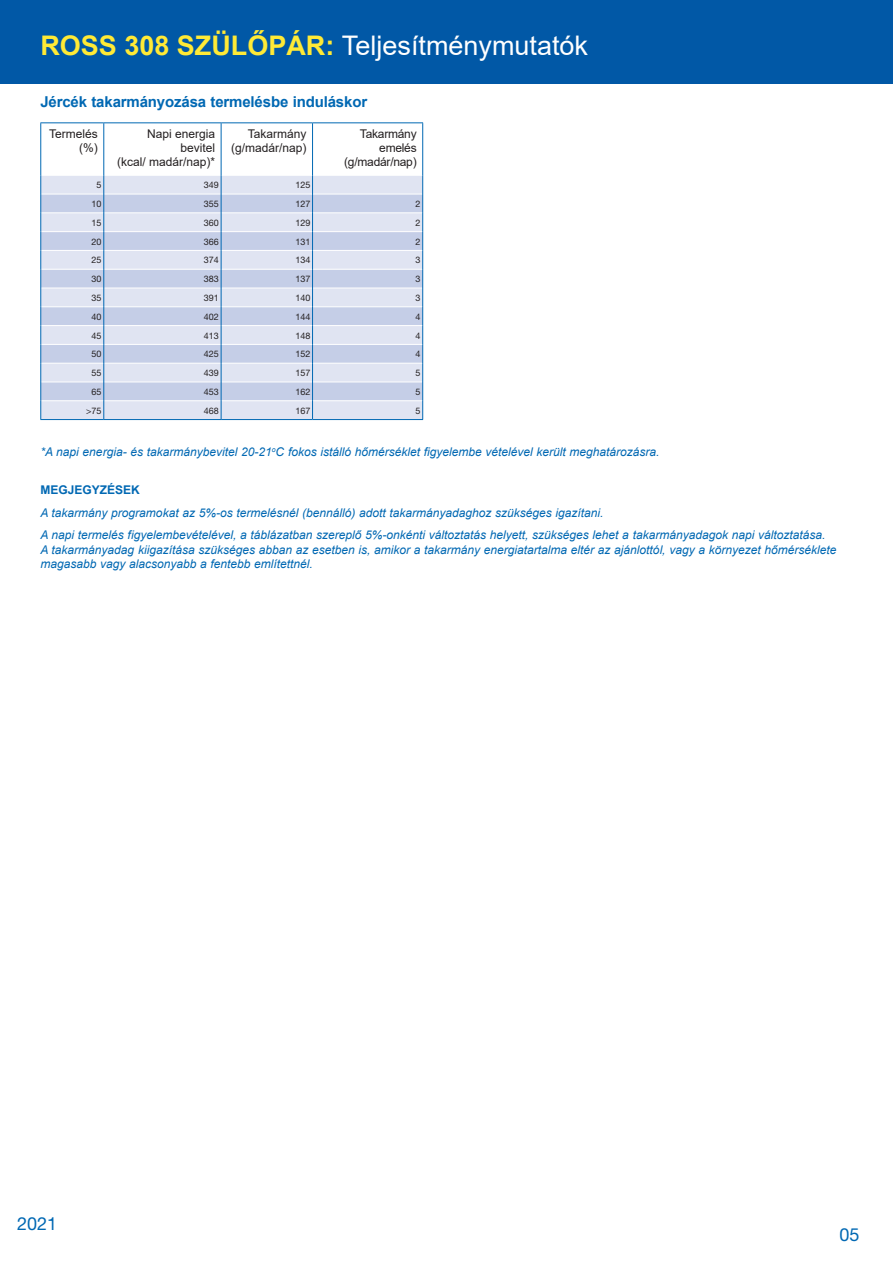
<style>
.page{position:relative;width:893px;height:1263px;background:#fff}
.page>*{position:absolute;margin:0;border:0;box-sizing:border-box;transform-origin:0 0}
.t1{font:27px "Arial";color:#fff}
.t2{font:18px "Helvetica Neue";color:#0168b3}
.t3{font:700 15px "Arial";letter-spacing:-.01em;color:#0168b3}
.t4{font:italic 12px/23px "Arial";color:#0168b3}
.t5{font:12px/14.4px "Arial";color:#231f20;text-align:right}
.t6{font:12px/14.4px "Arial";letter-spacing:-.02em;color:#231f20;text-align:right}
.t7{font:700 12px "Arial";color:#0168b3}
.t8{font:9px "Helvetica Neue";color:#231f20}
.s1{font-weight:700;color:#ffea36}
</style>
<div class="page">
<div style="left:0;top:0;width:893px;height:84px;background:#0158a6"></div>
<div style="left:41px;top:176px;width:381px;height:243px;background:#e0e4f2"></div>
<svg style="left:41px;top:195px;width:381px;height:205px;fill:#c5cee7"></svg>
<hr style="left:41px;top:194px;width:62px;height:1px;background:#fff">
<hr style="left:104px;top:194px;width:117px;height:1px;background:#fff">
<hr style="left:221px;top:194px;width:91px;height:1px;background:#fff">
<hr style="left:313px;top:194px;width:109px;height:1px;background:#fff">
<hr style="left:41px;top:212px;width:62px;height:1px;background:#fff">
<hr style="left:104px;top:212px;width:117px;height:1px;background:#fff">
<hr style="left:221px;top:212px;width:91px;height:1px;background:#fff">
<hr style="left:313px;top:212px;width:109px;height:1px;background:#fff">
<hr style="left:41px;top:231px;width:62px;height:1px;background:#fff">
<hr style="left:104px;top:231px;width:117px;height:1px;background:#fff">
<hr style="left:221px;top:231px;width:91px;height:1px;background:#fff">
<hr style="left:313px;top:231px;width:109px;height:1px;background:#fff">
<hr style="left:41px;top:250px;width:62px;height:1px;background:#fff">
<hr style="left:104px;top:250px;width:117px;height:1px;background:#fff">
<hr style="left:221px;top:250px;width:91px;height:1px;background:#fff">
<hr style="left:313px;top:250px;width:109px;height:1px;background:#fff">
<hr style="left:41px;top:269px;width:62px;height:1px;background:#fff">
<hr style="left:104px;top:269px;width:117px;height:1px;background:#fff">
<hr style="left:221px;top:269px;width:91px;height:1px;background:#fff">
<hr style="left:313px;top:269px;width:109px;height:1px;background:#fff">
<hr style="left:41px;top:288px;width:62px;height:1px;background:#fff">
<hr style="left:104px;top:288px;width:117px;height:1px;background:#fff">
<hr style="left:221px;top:288px;width:91px;height:1px;background:#fff">
<hr style="left:313px;top:288px;width:109px;height:1px;background:#fff">
<hr style="left:41px;top:306px;width:62px;height:1px;background:#fff">
<hr style="left:104px;top:306px;width:117px;height:1px;background:#fff">
<hr style="left:221px;top:306px;width:91px;height:1px;background:#fff">
<hr style="left:313px;top:306px;width:109px;height:1px;background:#fff">
<hr style="left:41px;top:325px;width:62px;height:1px;background:#fff">
<hr style="left:104px;top:325px;width:117px;height:1px;background:#fff">
<hr style="left:221px;top:325px;width:91px;height:1px;background:#fff">
<hr style="left:313px;top:325px;width:109px;height:1px;background:#fff">
<hr style="left:41px;top:344px;width:62px;height:1px;background:#fff">
<hr style="left:104px;top:344px;width:117px;height:1px;background:#fff">
<hr style="left:221px;top:344px;width:91px;height:1px;background:#fff">
<hr style="left:313px;top:344px;width:109px;height:1px;background:#fff">
<hr style="left:41px;top:363px;width:62px;height:1px;background:#fff">
<hr style="left:104px;top:363px;width:117px;height:1px;background:#fff">
<hr style="left:221px;top:363px;width:91px;height:1px;background:#fff">
<hr style="left:313px;top:363px;width:109px;height:1px;background:#fff">
<hr style="left:41px;top:382px;width:62px;height:1px;background:#fff">
<hr style="left:104px;top:382px;width:117px;height:1px;background:#fff">
<hr style="left:221px;top:382px;width:91px;height:1px;background:#fff">
<hr style="left:313px;top:382px;width:109px;height:1px;background:#fff">
<hr style="left:41px;top:400px;width:62px;height:1px;background:#fff">
<hr style="left:104px;top:400px;width:117px;height:1px;background:#fff">
<hr style="left:221px;top:400px;width:91px;height:1px;background:#fff">
<hr style="left:313px;top:400px;width:109px;height:1px;background:#fff">
<hr style="left:40px;top:123px;width:1px;height:52px;background:#0168b3">
<hr style="left:40px;top:122px;width:64px;height:1px;background:#0168b3">
<hr style="left:103px;top:123px;width:1px;height:52px;background:#0168b3">
<hr style="left:104px;top:122px;width:117px;height:1px;background:#0168b3">
<hr style="left:221px;top:123px;width:1px;height:52px;background:#0168b3">
<hr style="left:221px;top:122px;width:92px;height:1px;background:#0168b3">
<hr style="left:312px;top:123px;width:1px;height:52px;background:#0168b3">
<hr style="left:313px;top:122px;width:110px;height:1px;background:#0168b3">
<hr style="left:422px;top:123px;width:1px;height:52px;background:#0168b3">
<svg style="left:40px;top:175px;width:1px;height:244px"></svg>
<hr style="left:40px;top:419px;width:64px;height:1px;background:#0168b3">
<hr style="left:104px;top:419px;width:117px;height:1px;background:#0168b3">
<svg style="left:103px;top:175px;width:1px;height:244px"></svg>
<svg style="left:221px;top:175px;width:1px;height:244px"></svg>
<hr style="left:221px;top:419px;width:92px;height:1px;background:#0168b3">
<svg style="left:312px;top:175px;width:1px;height:244px"></svg>
<hr style="left:313px;top:419px;width:110px;height:1px;background:#0168b3">
<svg style="left:422px;top:175px;width:1px;height:244px"></svg>
<h1 class="t1" style="left:40px;top:27px;width:549px"><span class="s1">ROSS 308 SZÜLŐPÁR:</span> Teljesítménymutatók</h1>
<p class="t3" style="left:40px;top:91px;width:328px">Jércék takarmányozása termelésbe induláskor</p>
<p class="t5" style="left:49px;top:126px;width:50px">Termelés (%)</p>
<p class="t5" style="left:117px;top:126px;width:100px">Napi energia bevitel<br>(kcal/ madár/nap)*</p>
<p class="t5" style="left:231px;top:126px;width:77px">Takarmány (g/madár/nap)</p>
<p class="t6" style="left:344px;top:126px;width:74px">Takarmány emelés (g/madár/nap)</p>
<p class="t8" style="left:97px;top:180px;width:7px">5</p>
<p class="t8" style="left:204px;top:180px;width:17px">349</p>
<p class="t8" style="left:295px;top:180px;width:17px">125</p>
<p class="t8" style="left:92px;top:198px;width:12px">10</p>
<p class="t8" style="left:204px;top:198px;width:17px">355</p>
<p class="t8" style="left:295px;top:198px;width:17px">127</p>
<p class="t8" style="left:416px;top:198px;width:7px">2</p>
<p class="t8" style="left:92px;top:217px;width:12px">15</p>
<p class="t8" style="left:204px;top:217px;width:17px">360</p>
<p class="t8" style="left:295px;top:217px;width:17px">129</p>
<p class="t8" style="left:416px;top:217px;width:7px">2</p>
<p class="t8" style="left:92px;top:236px;width:12px">20</p>
<p class="t8" style="left:204px;top:236px;width:17px">366</p>
<p class="t8" style="left:295px;top:236px;width:17px">131</p>
<p class="t8" style="left:416px;top:236px;width:7px">2</p>
<p class="t8" style="left:92px;top:255px;width:12px">25</p>
<p class="t8" style="left:204px;top:255px;width:17px">374</p>
<p class="t8" style="left:295px;top:255px;width:17px">134</p>
<p class="t8" style="left:416px;top:255px;width:7px">3</p>
<p class="t8" style="left:92px;top:274px;width:12px">30</p>
<p class="t8" style="left:204px;top:274px;width:17px">383</p>
<p class="t8" style="left:295px;top:274px;width:17px">137</p>
<p class="t8" style="left:416px;top:274px;width:7px">3</p>
<p class="t8" style="left:92px;top:292px;width:12px">35</p>
<p class="t8" style="left:204px;top:292px;width:17px">391</p>
<p class="t8" style="left:295px;top:292px;width:17px">140</p>
<p class="t8" style="left:416px;top:292px;width:7px">3</p>
<p class="t8" style="left:92px;top:311px;width:12px">40</p>
<p class="t8" style="left:204px;top:311px;width:17px">402</p>
<p class="t8" style="left:295px;top:311px;width:17px">144</p>
<p class="t8" style="left:416px;top:311px;width:7px">4</p>
<p class="t8" style="left:92px;top:330px;width:12px">45</p>
<p class="t8" style="left:204px;top:330px;width:17px">413</p>
<p class="t8" style="left:295px;top:330px;width:17px">148</p>
<p class="t8" style="left:416px;top:330px;width:7px">4</p>
<p class="t8" style="left:92px;top:349px;width:12px">50</p>
<p class="t8" style="left:204px;top:349px;width:17px">425</p>
<p class="t8" style="left:295px;top:349px;width:17px">152</p>
<p class="t8" style="left:416px;top:349px;width:7px">4</p>
<p class="t8" style="left:92px;top:368px;width:12px">55</p>
<p class="t8" style="left:204px;top:368px;width:17px">439</p>
<p class="t8" style="left:295px;top:368px;width:17px">157</p>
<p class="t8" style="left:416px;top:368px;width:7px">5</p>
<p class="t8" style="left:92px;top:386px;width:12px">65</p>
<p class="t8" style="left:204px;top:386px;width:17px">453</p>
<p class="t8" style="left:295px;top:386px;width:17px">162</p>
<p class="t8" style="left:416px;top:386px;width:7px">5</p>
<p class="t8" style="left:86px;top:405px;width:17px">&gt;75</p>
<p class="t8" style="left:204px;top:405px;width:17px">468</p>
<p class="t8" style="left:295px;top:405px;width:17px">167</p>
<p class="t8" style="left:416px;top:405px;width:7px">5</p>
<p class="t4" style="left:40px;top:441px;width:621px">*A napi energia- és takarmánybevitel 20-21<sup>o</sup>C fokos istálló hőmérséklet figyelembe vételével került meghatározásra.</p>
<p class="t7" style="left:40px;top:481px;width:101px">MEGJEGYZÉSEK</p>
<p class="t4" style="left:40px;top:501px;width:787px">A takarmány programokat az 5%-os termelésnél (bennálló) adott takarmányadaghoz szükséges igazítani.<br>A napi termelés figyelembevételével, a táblázatban szereplő 5%-onkénti változtatás helyett, szükséges lehet a takarmányadagok napi változtatása.</p>
<p class="t4" style="left:40px;top:543px;width:797px;line-height:14.4px">A takarmányadag kiigazítása szükséges abban az esetben is, amikor a takarmány energiatartalma eltér az ajánlottól, vagy a környezet hőmérséklete magasabb vagy alacsonyabb a fentebb említettnél.</p>
<h2 class="t2" style="left:17px;top:1213px;width:42px">2021</h2>
<h2 class="t2" style="left:839px;top:1224px;width:22px">05</h2>
</div>
